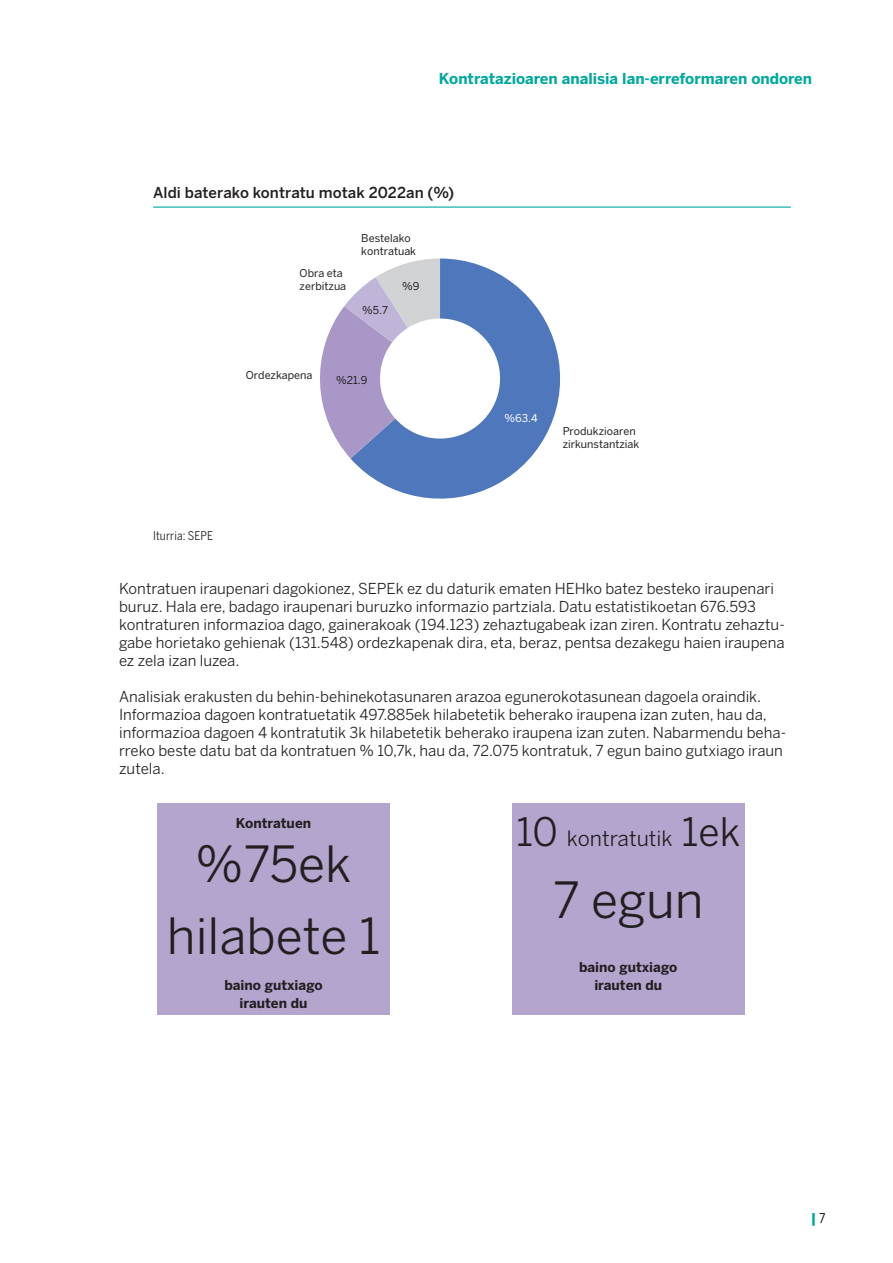
<style>
.page{position:relative;width:893px;height:1263px;background:#fff}
.page>*{position:absolute;margin:0;border:0;box-sizing:border-box;transform-origin:0 0}
._04_Testu_Orokorra{font:49.5px/72px "Benton Sans";color:#231f20;text-align:center}
._04_Testu_Orokorra-2{font:21px "Benton Sans";color:#231f20}
._04_Testu_Orokorra-3{font:15px/18px "Benton Sans";color:#231f20}
.t1{font:700 15px "Benton Sans";color:#00a99d}
._09_Grafikoen_Izenak{font:500 15px "Benton Sans";letter-spacing:.005em;color:#231f20}
._04_Testu_Orokorra-4{font:700 13.5px/18px "Benton Sans";color:#231f20;text-align:center}
.t2{font:900 13.5px "Benton Sans Cond";color:#00a99d}
._10_Grafikoen__Leyen{font:12px "Benton Sans Cond";letter-spacing:.01em;color:#231f20}
.t3{font:10.8px/12.9px "Benton Sans";color:#231f20}
.t4{font:10.8px "Benton Sans";color:#fff}
.s1{font-size:39px}
.s2{font-weight:400;color:#231f20}
</style>
<div class="page">
<hr style="left:153px;top:207px;width:638px;height:1px;background:#00a99d">
<svg style="left:350px;top:258px;width:211px;height:241px;fill:#4f78bc"></svg>
<svg style="left:320px;top:258px;width:120px;height:200px"></svg>
<div style="left:157px;top:804px;width:233px;height:211px;background:#b4a5cf"></div>
<div style="left:512px;top:804px;width:232px;height:211px;background:#b4a5cf"></div>
<p class="t1" style="left:439px;top:69px;width:375px">Kontratazioaren analisia lan-erreformaren ondoren</p>
<p class="_09_Grafikoen_Izenak" style="left:153px;top:184px;width:303px">Aldi baterako kontratu motak 2022an (%)</p>
<p class="t3" style="left:300px;top:267px;width:48px">Obra eta zerbitzua</p>
<p class="t3" style="left:361px;top:232px;width:56px">Bestelako kontratuak</p>
<p class="t3" style="left:362px;top:303px;width:27px">%5.7</p>
<p class="t3" style="left:402px;top:280px;width:19px">%9</p>
<p class="t3" style="left:246px;top:368px;width:68px">Ordezkapena</p>
<p class="t3" style="left:336px;top:373px;width:33px">%21.9</p>
<p class="_10_Grafikoen__Leyen" style="left:153px;top:529px;width:62px">Iturria: SEPE</p>
<p class="t4" style="left:505px;top:411px;width:35px">%63.4</p>
<p class="t3" style="left:563px;top:425px;width:78px">Produkzioaren zirkunstantziak</p>
<p class="_04_Testu_Orokorra-3" style="left:119px;top:579px;width:667px">Kontratuen iraupenari dagokionez, SEPEk ez du daturik ematen HEHko batez besteko iraupenari buruz. Hala ere, badago iraupenari buruzko informazio partziala. Datu estatistikoetan 676.593 kontraturen informazioa dago, gainerakoak (194.123) zehaztugabeak izan ziren. Kontratu zehaztu&shy;gabe horietako gehienak (131.548) ordezkapenak dira, eta, beraz, pentsa dezakegu haien iraupena ez zela izan luzea.</p>
<p class="_04_Testu_Orokorra-3" style="left:119px;top:687px;width:668px">Analisiak erakusten du behin-behinekotasunaren arazoa egunerokotasunean dagoela oraindik.<br>Informazioa dagoen kontratuetatik 497.885ek hilabetetik beherako iraupena izan zuten, hau da, informazioa dagoen 4 kontratutik 3k hilabetetik beherako iraupena izan zuten. Nabarmendu beha&shy;rreko beste datu bat da kontratuen % 10,7k, hau da, 72.075 kontratuk, 7 egun baino gutxiago iraun zutela.</p>
<p class="_04_Testu_Orokorra-4" style="left:236px;top:814px;width:77px">Kontratuen</p>
<p class="_04_Testu_Orokorra" style="left:167px;top:827px;width:215px">%75ek hilabete 1</p>
<p class="_04_Testu_Orokorra-4" style="left:225px;top:976px;width:100px">baino gutxiago irauten du</p>
<p class="_04_Testu_Orokorra-2" style="left:516px;top:826px;width:226px"><span class="s1">10</span> kontratutik <span class="s1">1ek</span></p>
<p class="_04_Testu_Orokorra" style="left:553px;top:863px;width:152px">7 egun</p>
<p class="_04_Testu_Orokorra-4" style="left:579px;top:958px;width:100px">baino gutxiago irauten du</p>
<p class="t2" style="left:811px;top:1210px;width:16px">| <span class="s2">7</span></p>
</div>
